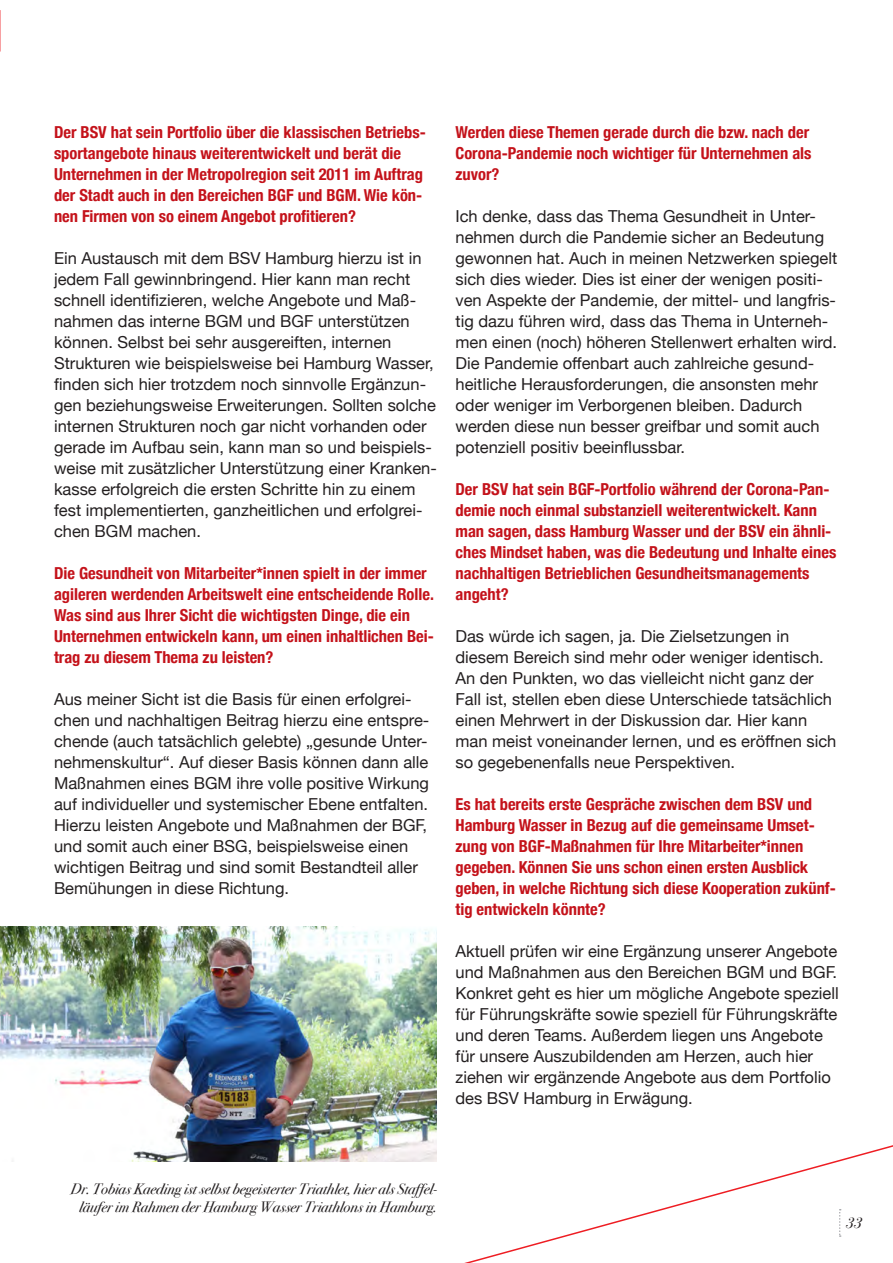
<style>
.page{position:relative;width:893px;height:1263px;background:#fff}
.page>*{position:absolute;margin:0;border:0;box-sizing:border-box;transform-origin:0 0}
.t1{font:16.5px/21px "Helvetica Neue";color:#231f20}
.t2{font:700 condensed 16.5px/21px "Helvetica Neue";color:#c4121a}
.t3{font:italic 15px/18px "Bodoni Svty Two ITCTT";color:#231f20;text-align:center}
</style>
<div class="page">
<svg style="left:12px;top:1145px;width:881px;height:118px"></svg>
<img style="left:0;top:926px;width:437px;height:235px">
<p class="t2" style="left:54px;top:120px;width:373px">Der BSV hat sein Portfolio über die klassischen Betriebs&shy;sportangebote hinaus weiterentwickelt und berät die Unternehmen in der Metropolregion seit 2011 im Auftrag der Stadt auch in den Bereichen BGF und BGM. Wie kön&shy;nen Firmen von so einem Angebot profitieren?</p>
<p class="t1" style="left:54px;top:248px;width:384px">Ein Austausch mit dem BSV Hamburg hierzu ist in jedem Fall gewinnbringend. Hier kann man recht schnell identifizieren, welche Angebote und Maß&shy;nahmen das interne BGM und BGF unterstützen können. Selbst bei sehr ausgereiften, internen Strukturen wie beispielsweise bei Hamburg Wasser, finden sich hier trotzdem noch sinnvolle Ergänzun&shy;gen beziehungsweise Erweiterungen. Sollten solche internen Strukturen noch gar nicht vorhanden oder gerade im Aufbau sein, kann man so und beispiels&shy;weise mit zusätzlicher Unterstützung einer Kranken&shy;kasse erfolgreich die ersten Schritte hin zu einem fest implementierten, ganzheitlichen und erfolgrei&shy;chen BGM machen.</p>
<p class="t2" style="left:54px;top:561px;width:382px">Die Gesundheit von Mitarbeiter*innen spielt in der immer agileren werdenden Arbeitswelt eine entscheidende Rolle.<br>Was sind aus Ihrer Sicht die wichtigsten Dinge, die ein Unternehmen entwickeln kann, um einen inhaltlichen Bei&shy;trag zu diesem Thema zu leisten?</p>
<p class="t1" style="left:54px;top:690px;width:377px">Aus meiner Sicht ist die Basis für einen erfolgrei&shy;chen und nachhaltigen Beitrag hierzu eine entspre&shy;chende (auch tatsächlich gelebte) „gesunde Unter&shy;nehmenskultur“. Auf dieser Basis können dann alle Maßnahmen eines BGM ihre volle positive Wirkung auf individueller und systemischer Ebene entfalten.<br>Hierzu leisten Angebote und Maßnahmen der BGF, und somit auch einer BSG, beispielsweise einen wichtigen Beitrag und sind somit Bestandteil aller Bemühungen in diese Richtung.</p>
<p class="t2" style="left:455px;top:120px;width:358px">Werden diese Themen gerade durch die bzw. nach der<br>Corona-Pandemie noch wichtiger für Unternehmen als zuvor?</p>
<p class="t1" style="left:455px;top:207px;width:383px">Ich denke, dass das Thema Gesundheit in Unter&shy;nehmen durch die Pandemie sicher an Bedeutung gewonnen hat. Auch in meinen Netzwerken spiegelt sich dies wieder. Dies ist einer der wenigen positi&shy;ven Aspekte der Pandemie, der mittel- und langfris&shy;tig dazu führen wird, dass das Thema in Unterneh&shy;men einen (noch) höheren Stellenwert erhalten wird.<br>Die Pandemie offenbart auch zahlreiche gesund&shy;heitliche Herausforderungen, die ansonsten mehr oder weniger im Verborgenen bleiben. Dadurch werden diese nun besser greifbar und somit auch potenziell positiv beeinflussbar.</p>
<p class="t2" style="left:455px;top:478px;width:382px">Der BSV hat sein BGF-Portfolio während der Corona-Pan&shy;demie noch einmal substanziell weiterentwickelt. Kann man sagen, dass Hamburg Wasser und der BSV ein ähnli&shy;ches Mindset haben, was die Bedeutung und Inhalte eines nachhaltigen Betrieblichen Gesundheitsmanagements angeht?</p>
<p class="t1" style="left:455px;top:627px;width:382px">Das würde ich sagen, ja. Die Zielsetzungen in diesem Bereich sind mehr oder weniger identisch.<br>An den Punkten, wo das vielleicht nicht ganz der Fall ist, stellen eben diese Unterschiede tatsächlich einen Mehrwert in der Diskussion dar. Hier kann man meist voneinander lernen, und es eröffnen sich so gegebenenfalls neue Perspektiven.</p>
<p class="t2" style="left:455px;top:793px;width:382px">Es hat bereits erste Gespräche zwischen dem BSV und Hamburg Wasser in Bezug auf die gemeinsame Umset&shy;zung von BGF-Maßnahmen für Ihre Mitarbeiter*innen gegeben. Können Sie uns schon einen ersten Ausblick geben, in welche Richtung sich diese Kooperation zukünf&shy;tig entwickeln könnte?</p>
<p class="t1" style="left:455px;top:942px;width:385px">Aktuell prüfen wir eine Ergänzung unserer Angebote und Maßnahmen aus den Bereichen BGM und BGF.<br>Konkret geht es hier um mögliche Angebote speziell für Führungskräfte sowie speziell für Führungskräfte und deren Teams. Außerdem liegen uns Angebote für unsere Auszubildenden am Herzen, auch hier ziehen wir ergänzende Angebote aus dem Portfolio des BSV Hamburg in Erwägung.</p>
<p class="t3" style="left:71px;top:1179px;width:368px">Dr. Tobias Kaeding ist selbst begeisterter Triathlet, hier als Staffel&shy;läufer im Rahmen der Hamburg Wasser Triathlons in Hamburg.</p>
<p class="t3" style="left:846px;top:1212px;width:17px">33</p>
</div>
